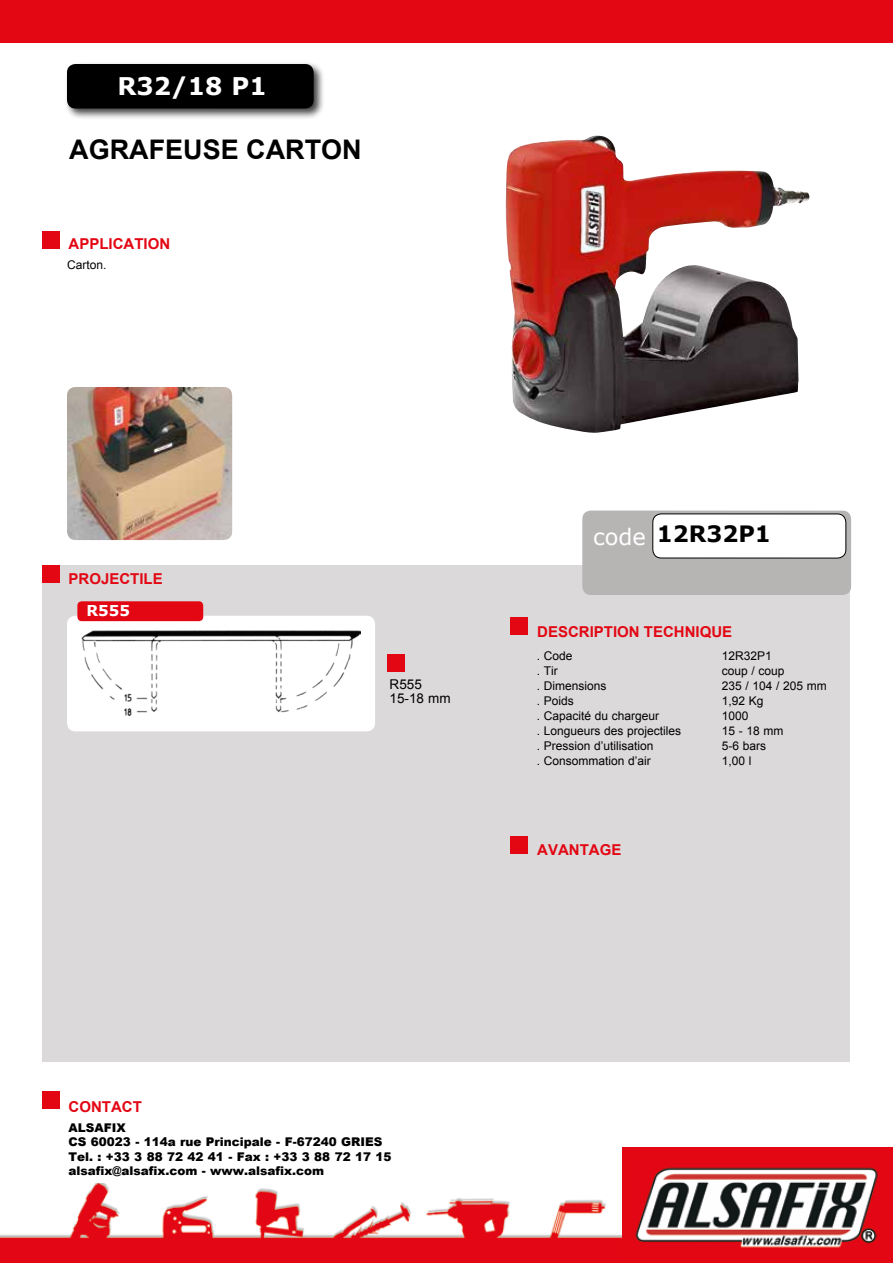
<style>
.page{position:relative;width:893px;height:1263px;background:#fff}
.page>*{position:absolute;margin:0;border:0;box-sizing:border-box;transform-origin:0 0}
.t1{font:700 27px "Arial";color:#000}
.t2{font:700 24.3px "Verdana";color:#fff}
.t3{font:700 22.5px "Verdana";color:#000}
.t4{font:22.5px "Verdana";color:#fff}
.t5{font:700 15px "Arial";color:#e30613}
.t6{font:700 15px "Verdana";color:#fff}
.t7{font:13.5px/13.5px "Arial";color:#000}
.t8{font:12px "Arial";color:#000}
.t9{font:900 12px/14.4px "Arial";color:#000}
</style>
<div class="page">
<img style="left:505px;top:136px;width:305px;height:297px">
<div style="left:43px;top:566px;width:807px;height:496px;background:#dbd9d9"></div>
<div style="left:67px;top:616px;width:308px;height:115px;background:#fff;border-radius:9px"></div>
<img style="left:81px;top:631px;width:280px;height:85px">
<div style="left:0;top:0;width:893px;height:43px;background:#e30613"></div>
<img style="left:0;top:1183px;width:622px;height:80px">
<div style="left:622px;top:1148px;width:271px;height:115px;background:#e30613"></div>
<img style="left:635px;top:1167px;width:243px;height:81px">
<div style="left:64px;top:61px;width:261px;height:59px;background:#000;opacity:.75"></div>
<div style="left:67px;top:64px;width:247px;height:45px;background:#000;border-radius:9px"></div>
<div style="left:77px;top:601px;width:126px;height:20px;background:#e30613;border-radius:4px"></div>
<img style="left:67px;top:387px;width:165px;height:153px">
<div style="left:582px;top:510px;width:269px;height:85px;background:#b7b4b4;border-radius:9px"></div>
<div style="left:653px;top:514px;width:193px;height:44px;background:#fff;border-radius:9px"></div>
<div style="left:652px;top:513px;width:194px;height:45px;border:1px solid #000;border-radius:9px"></div>
<div style="left:43px;top:232px;width:17px;height:17px;background:#e30613"></div>
<div style="left:387px;top:654px;width:17px;height:17px;background:#e30613"></div>
<div style="left:510px;top:618px;width:17px;height:17px;background:#e30613"></div>
<div style="left:43px;top:565px;width:17px;height:17px;background:#e30613"></div>
<div style="left:510px;top:837px;width:17px;height:17px;background:#e30613"></div>
<div style="left:43px;top:1092px;width:17px;height:17px;background:#e30613"></div>
<h2 class="t2" style="left:117px;top:68px;width:151px">R32/18 P1</h2>
<h1 class="t1" style="left:69px;top:131px;width:294px">AGRAFEUSE CARTON</h1>
<p class="t5" style="left:69px;top:234px;width:103px">APPLICATION</p>
<p class="t8" style="left:67px;top:257px;width:41px">Carton.</p>
<p class="t5" style="left:69px;top:569px;width:96px">PROJECTILE</p>
<p class="t6" style="left:86px;top:600px;width:45px">R555</p>
<p class="t7" style="left:390px;top:678px;width:63px">R555<br>15-18 mm</p>
<h3 class="t4" style="left:593px;top:521px;width:54px">code</h3>
<h3 class="t3" style="left:657px;top:518px;width:116px">12R32P1</h3>
<p class="t5" style="left:537px;top:622px;width:197px">DESCRIPTION TECHNIQUE</p>
<p class="t8" style="left:537px;top:648px;width:37px">. Code</p>
<p class="t8" style="left:722px;top:648px;width:52px">12R32P1</p>
<p class="t8" style="left:537px;top:663px;width:22px">. Tir</p>
<p class="t8" style="left:722px;top:663px;width:64px">coup / coup</p>
<p class="t8" style="left:537px;top:678px;width:71px">. Dimensions</p>
<p class="t8" style="left:722px;top:678px;width:107px">235 / 104 / 205 mm</p>
<p class="t8" style="left:537px;top:693px;width:39px">. Poids</p>
<p class="t8" style="left:722px;top:693px;width:43px">1,92 Kg</p>
<p class="t8" style="left:537px;top:708px;width:124px">. Capacité du chargeur</p>
<p class="t8" style="left:722px;top:708px;width:28px">1000</p>
<p class="t8" style="left:537px;top:723px;width:146px">. Longueurs des projectiles</p>
<p class="t8" style="left:722px;top:723px;width:63px">15 - 18 mm</p>
<p class="t8" style="left:537px;top:738px;width:118px">. Pression d’utilisation</p>
<p class="t8" style="left:722px;top:738px;width:46px">5-6 bars</p>
<p class="t8" style="left:537px;top:753px;width:116px">. Consommation d’air</p>
<p class="t8" style="left:722px;top:753px;width:31px">1,00 l</p>
<p class="t5" style="left:537px;top:840px;width:86px">AVANTAGE</p>
<p class="t5" style="left:69px;top:1097px;width:75px">CONTACT</p>
<p class="t9" style="left:69px;top:1120px;width:325px">ALSAFIX<br>CS 60023 - 114a rue Principale - F-67240 GRIES Tel. : +33 3 88 72 42 41 - Fax : +33 3 88 72 17 15 alsafix@alsafix.com - www.alsafix.com</p>
</div>
